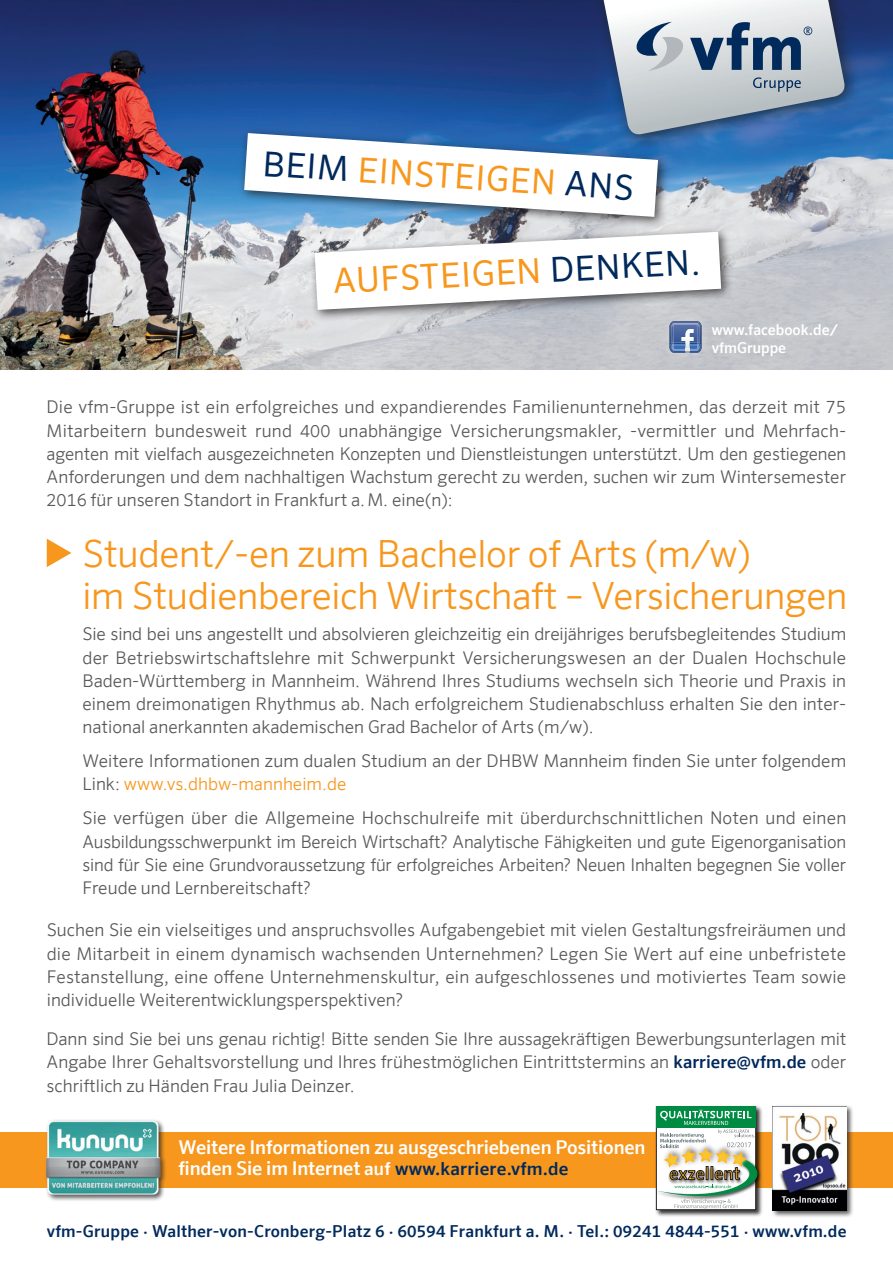
<style>
.page{position:relative;width:893px;height:1263px;background:#fff}
.page>*{position:absolute;margin:0;border:0;box-sizing:border-box;transform-origin:0 0}
.t1{font:300 37.5px/42px "Sero Offc Pro";letter-spacing:-.01em;color:#f7971d}
.t2{font:34.5px "Sero Offc Pro";color:#f7971d}
.t3{font:500 19.05px/21px "Sero Offc Pro";letter-spacing:-.01em;color:#fff}
.t4{font:300 17.55px/23.2px "Sero Offc Pro";color:#57585a;text-align:justify}
.t5{font:500 16.5px "Sero Offc Pro";letter-spacing:.015em;color:#00295c}
.t6{font:500 15px/17.9px "Sero Offc Pro";color:#fff}
.s1{color:#00295c}
.s2{color:#f7971d}
.s3{font-weight:500;color:#00295c}
.s4{font-size:18px}
.s5{font-size:18px;color:#00295c}
</style>
<div class="page">
<img style="left:0;top:0;width:893px;height:370px">
<div style="left:588px;top:0;width:273px;height:151px;background:#231f20;opacity:.75"></div>
<div style="left:238px;top:127px;width:432px;height:102px;background:#231f20;opacity:.75"></div>
<svg style="left:244px;top:0;width:602px;height:217px"></svg>
<div style="left:309px;top:226px;width:424px;height:96px;background:#231f20;opacity:.75"></div>
<svg style="left:315px;top:232px;width:406px;height:78px"></svg>
<div style="left:658px;top:309px;width:55px;height:55px;background:#c6c8cc"></div>
<svg style="left:669px;top:321px;width:32px;height:32px"></svg>
<img style="left:671px;top:323px;width:28px;height:5px">
<div style="left:0;top:1132px;width:893px;height:56px;background:#f7971d"></div>
<div style="left:44px;top:1119px;width:123px;height:83px;background:#231f20;opacity:.75"></div>
<img style="left:44px;top:1120px;width:117px;height:77px">
<svg style="left:47px;top:539px;width:24px;height:28px"></svg>
<div style="left:771px;top:1104px;width:83px;height:114px;background:#231f20;opacity:.75"></div>
<img style="left:773px;top:1106px;width:73px;height:104px">
<img style="left:655px;top:1106px;width:107px;height:111px">
<div style="left:656px;top:1106px;width:100px;height:22px;background:#008b43"></div>
<img style="left:655px;top:1156px;width:2px;height:46px">
<svg style="left:657px;top:1109px;width:106px;height:100px"></svg>
<p class="t2" style="left:264px;top:142px;width:373px;rotate:4deg"><span class="s1">BEIM</span> EINSTEIGEN <span class="s1">ANS</span></p>
<p class="t2" style="left:332px;top:261px;width:369px;rotate:-3deg">AUFSTEIGEN <span class="s1">DENKEN.</span></p>
<p class="t6" style="left:712px;top:321px;width:128px">www.facebook.de/ vfmGruppe</p>
<p class="t4" style="left:47px;top:395px;width:801px;text-align:left">Die vfm-Gruppe ist ein erfolgreiches und expandierendes Familienunternehmen, das derzeit mit 75<br>Mitarbeitern bundesweit rund 400 unabhängige Versicherungsmakler, -vermittler und Mehrfach&shy;agenten mit vielfach ausgezeichneten Konzepten und Dienstleistungen unterstützt. Um den gestiegenen Anforderungen und dem nachhaltigen Wachstum gerecht zu werden, suchen wir zum Wintersemester 2016 für unseren Standort in Frankfurt a.M. eine(n):</p>
<p class="t1" style="left:82px;top:532px;width:766px">Student/-en zum Bachelor of Arts (m/w)<br>im Studienbereich Wirtschaft – Versicherungen</p>
<p class="t4" style="left:82px;top:622px;width:765px">Sie sind bei uns angestellt und absolvieren gleichzeitig ein dreijähriges berufsbegleitendes Studium der Betriebswirtschaftslehre mit Schwerpunkt Versicherungswesen an der Dualen Hochschule Baden-Württemberg in Mannheim. Während Ihres Studiums wechseln sich Theorie und Praxis in einem dreimonatigen Rhythmus ab. Nach erfolgreichem Studienabschluss erhalten Sie den inter&shy;national anerkannten akademischen Grad Bachelor of Arts (m/w).</p>
<p class="t4" style="left:82px;top:749px;width:765px">Weitere Informationen zum dualen Studium an der DHBW Mannheim finden Sie unter folgendem<br>Link: <span class="s2">www.vs.dhbw-mannheim.de</span></p>
<p class="t4" style="left:82px;top:806px;width:765px">Sie verfügen über die Allgemeine Hochschulreife mit überdurchschnittlichen Noten und einen Ausbildungsschwerpunkt im Bereich Wirtschaft? Analytische Fähigkeiten und gute Eigenorganisation sind für Sie eine Grundvoraussetzung für erfolgreiches Arbeiten? Neuen Inhalten begegnen Sie voller Freude und Lernbereitschaft?</p>
<p class="t4" style="left:47px;top:918px;width:801px">Suchen Sie ein vielseitiges und anspruchsvolles Aufgabengebiet mit vielen Gestaltungsfreiräumen und die Mitarbeit in einem dynamisch wachsenden Unternehmen? Legen Sie Wert auf eine unbefristete Festanstellung, eine offene Unternehmenskultur, ein aufgeschlossenes und motiviertes Team sowie individuelle Weiterentwicklungsperspektiven?</p>
<p class="t4" style="left:47px;top:1027px;width:801px">Dann sind Sie bei uns genau richtig! Bitte senden Sie Ihre aussagekräftigen Bewerbungsunterlagen mit Angabe Ihrer Gehaltsvorstellung und Ihres frühestmöglichen Eintrittstermins an <span class="s3">karriere@vfm.de</span> oder schriftlich zu Händen Frau Julia Deinzer.</p>
<p class="t3" style="left:179px;top:1137px;width:468px">Weitere Informationen zu ausgeschriebenen Positionen finden Sie im Internet <span class="s4">auf</span> <span class="s5">www.karriere.vfm.de</span></p>
<p class="t5" style="left:47px;top:1221px;width:801px">vfm-Gruppe · Walther-von-Cronberg-Platz 6 · 60594 Frankfurt a. M. · Tel.: 09241 4844-551 · www.vfm.de</p>
</div>
